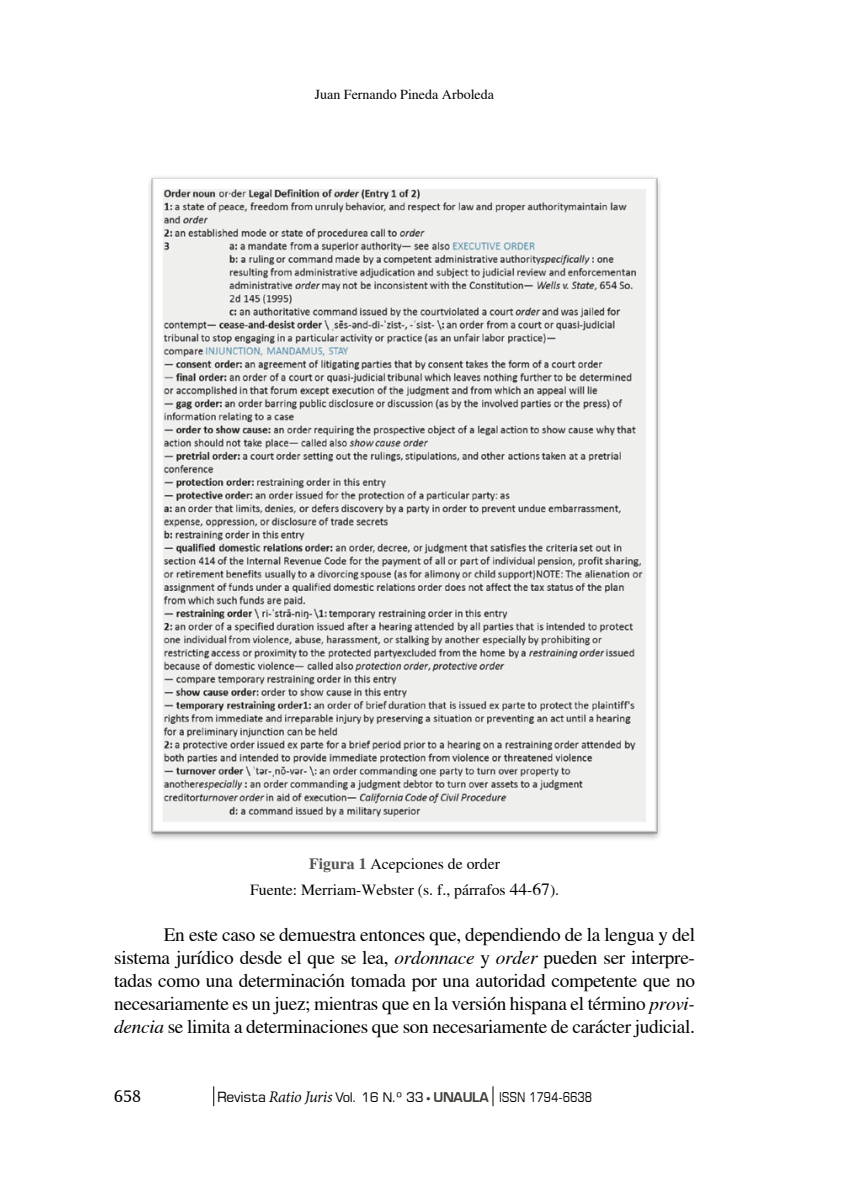
<style>
.page{position:relative;width:844px;height:1191px;background:#fff}
.page>*{position:absolute;margin:0;border:0;box-sizing:border-box;transform-origin:0 0}
.t1{font:19.25px/23.1px "Toronto Plain";letter-spacing:-.015em;color:#000;text-align:justify}
.t2{font:17.5px "Amerigo BT Roman A";color:#000}
.t3{font:15.75px/25.9px "Toronto Plain";color:#000;text-align:center}
.t4{font:14px "Toronto Plain";color:#000}
.t5{font:13.3px "Square 721 BT";color:#000;scale:.81 1}
.s1{font-family:"Toronto";font-weight:700;color:#555350}
.s2{font-size:17.5px}
.s3{font-family:"Toronto";font-style:italic}
.s4{font-size:14px}
.s5{font-family:"Adobe Devanagari";font-style:italic;font-size:17.5px}
.s6{font-size:13.12px}
.s7{font-family:"Eurostile";font-size:8.75px;color:#423f3b}
.s8{font-family:"Square 721 Dm Normal";font-size:13.12px;color:#423f3b}
</style>
<div class="page">
<svg style="left:213px;top:1086px;width:1px;height:20px"></svg>
<svg style="left:492px;top:1086px;width:1px;height:20px"></svg>
<img style="left:149px;top:177px;width:511px;height:662px">
<p class="t4" style="left:314px;top:86px;width:181px">Juan Fernando Pineda Arboleda</p>
<p class="t3" style="left:250px;top:850px;width:310px"><span class="s1">Figura 1</span> Acepciones de order<br>Fuente: Merriam-Webster (s. f., párrafos <span class="s2">44</span>-<span class="s2">67</span>).</p>
<p class="t1" style="left:114px;top:922px;width:582px;text-indent:50px">En este caso se demuestra entonces que, dependiendo de la lengua y del sistema jurídico desde el que se lea, <span class="s3">ordonnace</span> y <span class="s3">order</span> pueden ser interpre&shy;tadas como una determinación tomada por una autoridad competente que no necesariamente es un juez; mientras que en la versión hispana el término <span class="s3">provi&shy;dencia</span> se limita a determinaciones que son necesariamente de carácter judicial.</p>
<p class="t2" style="left:114px;top:1085px;width:28px">658</p>
<p class="t5" style="left:217px;top:1088px;width:464px"><span class="s4">Revista</span> <span class="s5">Ratio Juris</span> <span class="s6">Vol. 16 N.º 33</span> <span class="s7">•</span> <span class="s8">UNAULA</span> ISSN 1794-6638</p>
</div>
